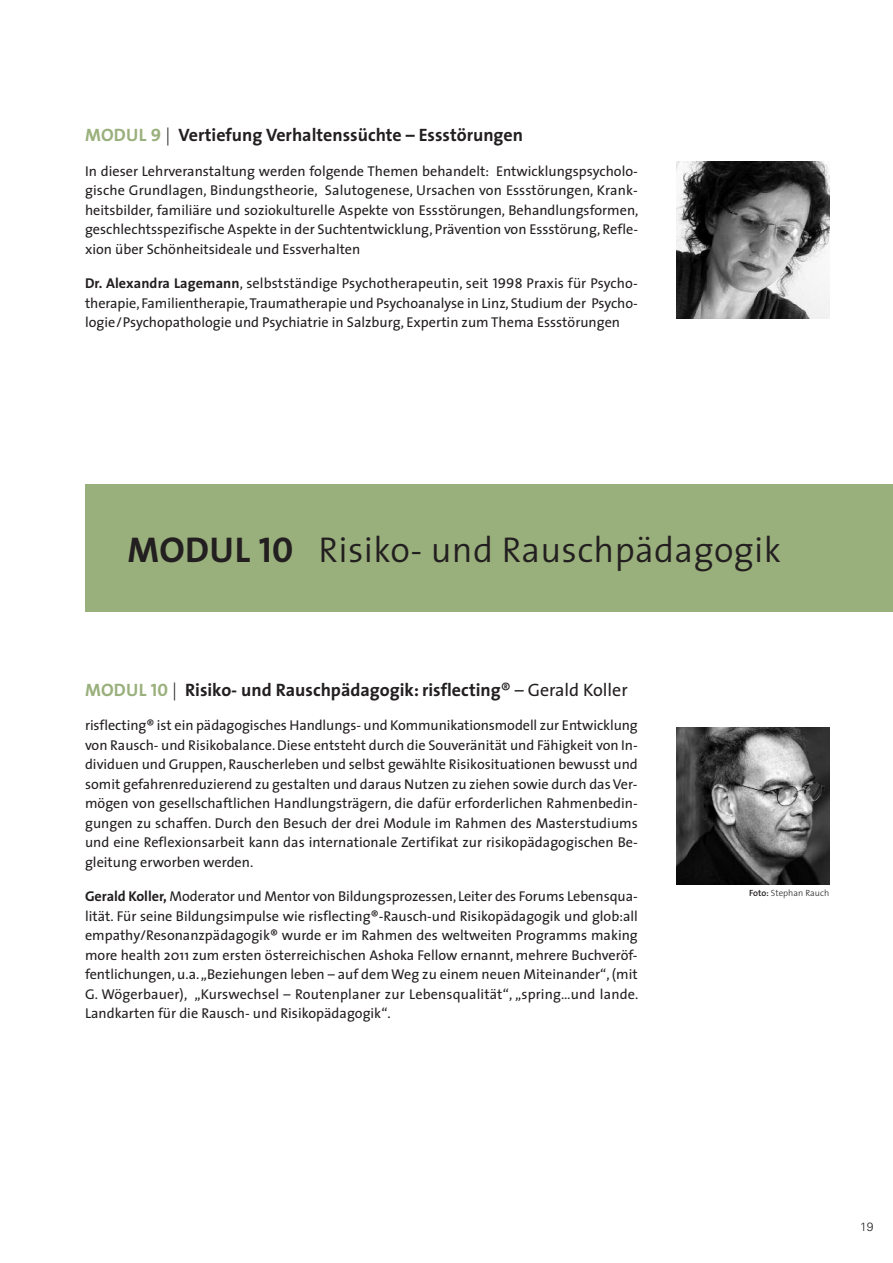
<style>
.page{position:relative;width:893px;height:1263px;background:#fff}
.page>*{position:absolute;margin:0;border:0;box-sizing:border-box;transform-origin:0 0}
.t1{font:300 36px "The Sans";letter-spacing:.01em;color:#231f20}
.t2{font:700 18px "The Sans";color:#231f20}
.t3{font:14.25px/19.5px "The Sans";color:#231f20;text-align:justify}
.t4{font:300 12px "Univers";color:#231f20}
.t5{font:300 9px "The Sans";color:#231f20}
.s1{color:#9ab07c}
.s2{font-family:"The Sans Bold Caps";font-weight:400;color:#9ab07c}
.s3{font-weight:300}
.s4{font-weight:700}
.s5{font-family:"The Sans Caps"}
.s6{font-family:"The Sans Bold Caps";font-weight:400}
.s7{font-weight:400}
.s8{font-weight:600}
</style>
<div class="page">
<div style="left:85px;top:484px;width:808px;height:127px;background:#9ab07c"></div>
<img style="left:676px;top:162px;width:153px;height:157px">
<img style="left:676px;top:727px;width:153px;height:158px">
<p class="t2" style="left:85px;top:128px;width:439px"><span class="s1">MODUL</span> <span class="s2">9</span> <span class="s3">|</span> Vertiefung Verhaltenssüchte – Essstörungen</p>
<p class="t3" style="left:85px;top:162px;width:555px">In dieser Lehrveranstaltung werden folgende Themen behandelt: Entwicklungspsycholo&shy;gische Grundlagen, Bindungstheorie, Salutogenese, Ursachen von Essstörungen, Krank&shy;heitsbilder, familiäre und soziokulturelle Aspekte von Essstörungen, Behandlungsformen, geschlechtsspezifische Aspekte in der Suchtentwicklung, Prävention von Essstörung, Refle&shy;xion über Schönheitsideale und Essverhalten</p>
<p class="t3" style="left:85px;top:275px;width:554px"><span class="s4">Dr. Alexandra Lagemann</span>, selbstständige Psychotherapeutin, seit <span class="s5">1998</span> Praxis für Psycho&shy;therapie, Familientherapie,Traumatherapie und Psychoanalyse in Linz, Studium der Psycho&shy;logie/Psychopathologie und Psychiatrie in Salzburg, Expertin zum Thema Essstörungen</p>
<h1 class="t1" style="left:128px;top:538px;width:655px"><span class="s4">MODUL</span> <span class="s6">10</span> Risiko- und Rauschpädagogik</h1>
<p class="t2" style="left:85px;top:683px;width:544px"><span class="s1">MODUL</span> <span class="s2">10</span> <span class="s3">|</span> Risiko- und Rauschpädagogik: risflecting<span class="s7">® – Gerald Koller</span></p>
<p class="t3" style="left:85px;top:717px;width:554px">risflecting® ist ein pädagogisches Handlungs- und Kommunikationsmodell zur Entwicklung von Rausch- und Risikobalance.Diese entsteht durch die Souveränität und Fähigkeit von In&shy;dividuen und Gruppen, Rauscherleben und selbst gewählte Risikosituationen bewusst und somit gefahrenreduzierend zu gestalten und daraus Nutzen zu ziehen sowie durch das Ver&shy;mögen von gesellschaftlichen Handlungsträgern, die dafür erforderlichen Rahmenbedin&shy;gungen zu schaffen. Durch den Besuch der drei Module im Rahmen des Masterstudiums und eine Reflexionsarbeit kann das internationale Zertifikat zur risikopädagogischen Be&shy;gleitung erworben werden.</p>
<p class="t3" style="left:85px;top:888px;width:555px"><span class="s4">Gerald Koller,</span> Moderator und Mentor von Bildungsprozessen, Leiter des Forums Lebensqua&shy;lität. Für seine Bildungsimpulse wie risflecting®-Rausch-und Risikopädagogik und glob:all empathy/Resonanzpädagogik® wurde er im Rahmen des weltweiten Programms making more health 2011 zum ersten österreichischen Ashoka Fellow ernannt, mehrere Buchveröf&shy;fentlichungen, u.a.„Beziehungen leben – auf dem Weg zu einem neuen Miteinander“, (mit G. Wögerbauer), „Kurswechsel – Routenplaner zur Lebensqualität“, „spring…und lande.<br>Landkarten für die Rausch- und Risikopädagogik“.</p>
<p class="t5" style="left:749px;top:889px;width:81px"><span class="s8">Foto:</span> Stephan Rauch</p>
<p class="t4" style="left:860px;top:1222px;width:15px">19</p>
</div>
